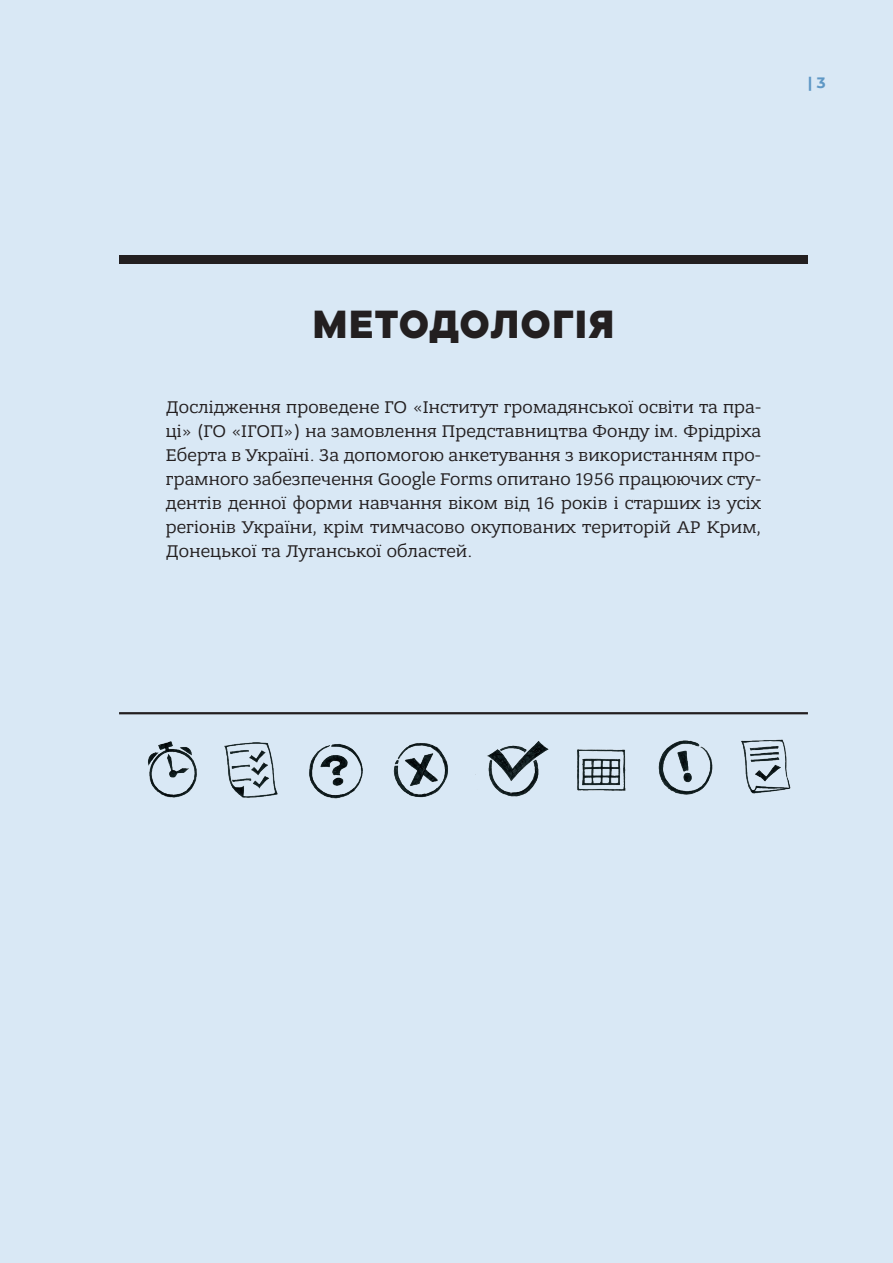
<style>
.page{position:relative;width:893px;height:1263px;background:#d9e8f5}
.page>*{position:absolute;margin:0;border:0;box-sizing:border-box;transform-origin:0 0}
.t1{font:800 43.5px "TT Commons";letter-spacing:.025em;color:#231f20}
.t2{font:18px/24px "Bandera Pro";letter-spacing:.01em;color:#231f20;text-align:justify}
.t3{font:700 15px "Montserrat";color:#00599b}
</style>
<div class="page">
<hr style="left:119px;top:712px;width:689px;height:2px;background:#231f20">
<div style="left:119px;top:255px;width:689px;height:9px;background:#231f20"></div>
<img style="left:148px;top:741px;width:300px;height:58px">
<img style="left:475px;top:739px;width:316px;height:58px">
<p class="t3" style="left:808px;top:72px;width:19px">| 3</p>
<h1 class="t1" style="left:313px;top:300px;width:303px">МЕТОДОЛОГІЯ</h1>
<p class="t2" style="left:166px;top:395px;width:597px">Дослідження проведене ГО «Інститут громадянської освіти та пра&shy;ці» (ГО «ІГОП») на замовлення Представництва Фонду ім. Фрідріха Еберта в Україні. За допомогою анкетування з використанням про&shy;грамного забезпечення Google Forms опитано 1956 працюючих сту&shy;дентів денної форми навчання віком від 16 років і старших із усіх регіонів України, крім тимчасово окупованих територій АР Крим, Донецької та Луганської областей.</p>
</div>
